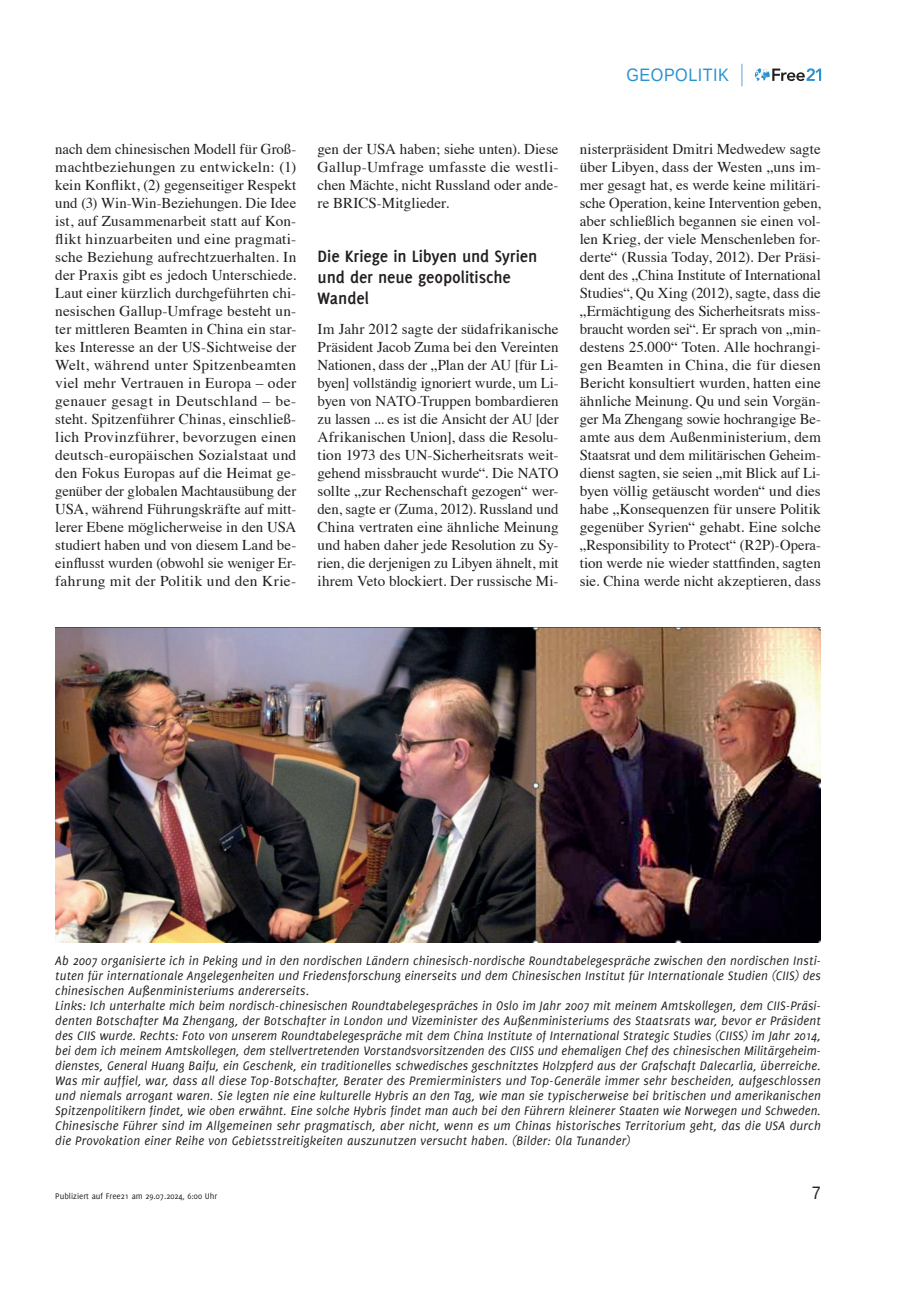
<style>
.page{position:relative;width:906px;height:1289px;background:#fff}
.page>*{position:absolute;margin:0;border:0;box-sizing:border-box;transform-origin:0 0}
.t1{font:700 18px/21px "Delicious";letter-spacing:-.005em;color:#231f20}
.t2{font:18px "Liberation Sans";letter-spacing:.03em;color:#2a92d0;scale:.9 1}
.t3{font:18px "Liberation Sans";color:#231f20;scale:.9 1}
.t4{font:15px/18px "Times";color:#231f20;text-align:justify}
.t5{font:italic 13.5px/15px "Delicious";letter-spacing:.015em;color:#231f20}
.t6{font:9px "Delicious";color:#231f20}
</style>
<div class="page">
<svg style="left:755px;top:68px;width:66px;height:13px"></svg>
<svg style="left:741px;top:64px;width:1px;height:22px"></svg>
<img style="left:55px;top:627px;width:766px;height:315px">
<p class="t2" style="left:626px;top:63px;width:115px">GEOPOLITIK</p>
<p class="t4" style="left:55px;top:139px;width:242px">nach dem chinesischen Modell für Groß&shy;machtbeziehungen zu entwickeln: (1) kein Konflikt, (2) gegenseitiger Respekt und (3) Win-Win-Beziehungen. Die Idee ist, auf Zusammenarbeit statt auf Kon&shy;flikt hinzuarbeiten und eine pragmati&shy;sche Beziehung aufrechtzuerhalten. In der Praxis gibt es jedoch Unterschiede.<br>Laut einer kürzlich durchgeführten chi&shy;nesischen Gallup-Umfrage besteht un&shy;ter mittleren Beamten in China ein star&shy;kes Interesse an der US-Sichtweise der Welt, während unter Spitzenbeamten viel mehr Vertrauen in Europa – oder genauer gesagt in Deutschland – be&shy;steht. Spitzenführer Chinas, einschließ&shy;lich Provinzführer, bevorzugen einen deutsch-europäischen Sozialstaat und den Fokus Europas auf die Heimat ge&shy;genüber der globalen Machtausübung der USA, während Führungskräfte auf mitt&shy;lerer Ebene möglicherweise in den USA studiert haben und von diesem Land be&shy;einflusst wurden (obwohl sie weniger Er&shy;fahrung mit der Politik und den Krie-</p>
<p class="t4" style="left:317px;top:139px;width:242px">gen der USA haben; siehe unten). Diese Gallup-Umfrage umfasste die westli&shy;chen Mächte, nicht Russland oder ande&shy;re BRICS-Mitglieder.</p>
<p class="t1" style="left:317px;top:245px;width:221px">Die Kriege in Libyen und Syrien und der neue geopolitische<br>Wandel</p>
<p class="t4" style="left:317px;top:319px;width:242px">Im Jahr 2012 sagte der südafrikanische Präsident Jacob Zuma bei den Vereinten Nationen, dass der „Plan der AU [für Li&shy;byen] vollständig ignoriert wurde, um Li&shy;byen von NATO-Truppen bombardieren zu lassen ... es ist die Ansicht der AU [der Afrikanischen Union], dass die Resolu&shy;tion 1973 des UN-Sicherheitsrats weit&shy;gehend missbraucht wurde“. Die NATO sollte „zur Rechenschaft gezogen“ wer&shy;den, sagte er (Zuma, 2012). Russland und China vertraten eine ähnliche Meinung und haben daher jede Resolution zu Sy&shy;rien, die derjenigen zu Libyen ähnelt, mit ihrem Veto blockiert. Der russische Mi-</p>
<p class="t4" style="left:580px;top:139px;width:242px">nisterpräsident Dmitri Medwedew sagte über Libyen, dass der Westen „uns im&shy;mer gesagt hat, es werde keine militäri&shy;sche Operation, keine Intervention geben, aber schließlich begannen sie einen vol&shy;len Krieg, der viele Menschenleben for&shy;derte“ (Russia Today, 2012). Der Präsi&shy;dent des „China Institute of International Studies“, Qu Xing (2012), sagte, dass die „Ermächtigung des Sicherheitsrats miss&shy;braucht worden sei“. Er sprach von „min&shy;destens 25.000“ Toten. Alle hochrangi&shy;gen Beamten in China, die für diesen Bericht konsultiert wurden, hatten eine ähnliche Meinung. Qu und sein Vorgän&shy;ger Ma Zhengang sowie hochrangige Be&shy;amte aus dem Außenministerium, dem Staatsrat und dem militärischen Geheim&shy;dienst sagten, sie seien „mit Blick auf Li&shy;byen völlig getäuscht worden“ und dies habe „Konsequenzen für unsere Politik gegenüber Syrien“ gehabt. Eine solche „Responsibility to Protect“ (R2P)-Opera&shy;tion werde nie wieder stattfinden, sagten sie. China werde nicht akzeptieren, dass</p>
<p class="t5" style="left:55px;top:952px;width:767px">Ab 2007 organisierte ich in Peking und in den nordischen Ländern chinesisch-nordische Roundtabelegespräche zwischen den nordischen Insti&shy;tuten für internationale Angelegenheiten und Friedensforschung einerseits und dem Chinesischen Institut für Internationale Studien (CIIS) des chinesischen Außenministeriums andererseits.<br>Links: Ich unterhalte mich beim nordisch-chinesischen Roundtabelegespräches in Oslo im Jahr 2007 mit meinem Amtskollegen, dem CIIS-Präsi&shy;denten Botschafter Ma Zhengang, der Botschafter in London und Vizeminister des Außenministeriums des Staatsrats war, bevor er Präsident des CIIS wurde. Rechts: Foto von unserem Roundtabelegespräche mit dem China Institute of International Strategic Studies (CIISS) im Jahr 2014, bei dem ich meinem Amtskollegen, dem stellvertretenden Vorstandsvorsitzenden des CIISS und ehemaligen Chef des chinesischen Militärgeheim&shy;dienstes, General Huang Baifu, ein Geschenk, ein traditionelles schwedisches geschnitztes Holzpferd aus der Grafschaft Dalecarlia, überreiche.<br>Was mir auffiel, war, dass all diese Top-Botschafter, Berater des Premierministers und Top-Generäle immer sehr bescheiden, aufgeschlossen und niemals arrogant waren. Sie legten nie eine kulturelle Hybris an den Tag, wie man sie typischerweise bei britischen und amerikanischen Spitzenpolitikern findet, wie oben erwähnt. Eine solche Hybris findet man auch bei den Führern kleinerer Staaten wie Norwegen und Schweden.<br>Chinesische Führer sind im Allgemeinen sehr pragmatisch, aber nicht, wenn es um Chinas historisches Territorium geht, das die USA durch die Provokation einer Reihe von Gebietsstreitigkeiten auszunutzen versucht haben. (Bilder: Ola Tunander)</p>
<p class="t6" style="left:55px;top:1190px;width:163px">Publiziert auf Free21 am 29.07.2024, 6:00 Uhr</p>
<p class="t3" style="left:812px;top:1181px;width:12px">7</p>
</div>
